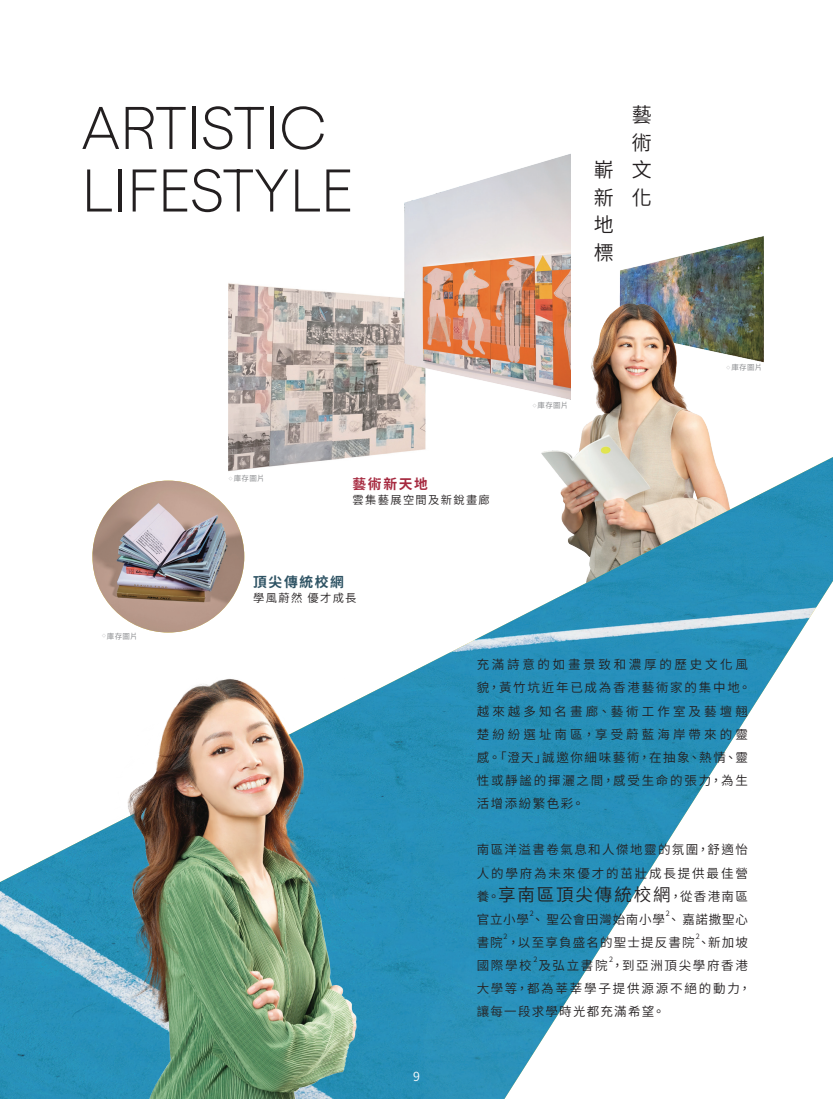
<style>
.page{position:relative;width:833px;height:1099px;background:#fff}
.page>*{position:absolute;margin:0;border:0;box-sizing:border-box;transform-origin:0 0}
.t1{font:60px/62.5px "Jokker TRIAL";color:#231f20}
.t2{font:600 20px/27.5px "Noto Sans CJ Ktc";color:#231f20;text-align:justify}
.t3{font:600 17.5px "Noto Sans CJ Ktc";letter-spacing:.105em;color:#231f20}
.t4{font:700 13.75px "Noto Sans CJ Ktc";letter-spacing:.12em;color:#2d5263}
.t5{font:700 13.75px "Noto Sans CJ Ktc";letter-spacing:.12em;color:#a62a40}
.t6{font:600 12.5px/23.1px "Noto Sans CJ Ktc";letter-spacing:.14em;color:#231f20}
.t7{font:600 12.5px/23.1px "Noto Sans CJ Ktc";letter-spacing:.215em;color:#231f20}
.t8{font:600 12.5px "Noto Sans CJ Ktc";letter-spacing:.06em;color:#231f20}
.t9{font:600 12.5px "Noto Sans CJ Ktc";letter-spacing:.095em;color:#231f20}
.t10{font:600 12.5px "Noto Sans CJ Ktc";color:#fff}
.t11{font:600 11.25px "Noto Sans CJ Ktc";letter-spacing:.12em;color:#231f20}
.t12{font:600 7.5px "Noto Sans CJ Ktc";letter-spacing:.04em;color:#808285}
.t13{font:600 7.25px "Noto Sans CJ Ktc";color:#231f20}
.s1{font-size:12.5px}
</style>
<div class="page">
<img style="left:620px;top:236px;width:144px;height:53px">
<img style="left:541px;top:289px;width:223px;height:168px">
<img style="left:229px;top:283px;width:170px;height:174px">
<img style="left:337px;top:154px;width:233px;height:298px">
<img style="left:93px;top:457px;width:740px;height:561px">
<img style="left:0;top:659px;width:556px;height:439px">
<img style="left:92px;top:480px;width:152px;height:152px;border-radius:76px">
<h1 class="t1" style="left:81px;top:92px;width:273px">ARTISTIC<br>LIFESTYLE</h1>
<h2 class="t2" style="left:593px;top:157px;width:21px">嶄新地標</h2>
<h2 class="t2" style="left:632px;top:102px;width:22px">藝術文化</h2>
<p class="t12" style="left:102px;top:631px;width:37px"><sup>◇</sup> 庫存圖片</p>
<p class="t12" style="left:229px;top:474px;width:37px"><sup>◇</sup> 庫存圖片</p>
<p class="t5" style="left:352px;top:476px;width:77px">藝術新天地</p>
<p class="t11" style="left:352px;top:493px;width:139px">雲集藝展空間及新銳畫廊</p>
<p class="t4" style="left:253px;top:574px;width:92px">頂尖傳統校網</p>
<p class="t11" style="left:253px;top:591px;width:105px">學風蔚然 優才成長</p>
<p class="t12" style="left:532px;top:401px;width:37px"><sup>◇</sup> 庫存圖片</p>
<p class="t12" style="left:726px;top:363px;width:37px"><sup>◇</sup> 庫存圖片</p>
<p class="t10" style="left:413px;top:1069px;width:8px">9</p>
<p class="t7" style="left:477px;top:653px;width:273px">充滿詩意的如畫景致和濃厚的歷史文化風貌，⿈⽵</p>
<p class="t6" style="left:477px;top:676px;width:276px;text-indent:51px">坑近年已成為⾹港藝術家的集中地。越來越多知名畫廊、藝術⼯作室及藝壇翹楚紛紛選址南區，享受蔚藍海岸帶來的靈感。「澄天」誠邀你細味藝術，在抽象、熱情、靈性或靜謐的揮灑之間，感受生命的張力，為⽣活增添紛繁⾊彩。</p>
<p class="t6" style="left:477px;top:838px;width:273px">南區洋溢書卷氣息和⼈傑地靈的氛圍，舒適怡人的學府為未來優才的茁壯成長提供最佳營</p>
<h3 class="t3" style="left:477px;top:884px;width:273px"><span class="s1">養。</span>享南區頂尖傳統校網<span class="s1">，從香港南區</span></h3>
<p class="t8" style="left:477px;top:912px;width:271px">官立小學、 聖公會田灣始南小學、 嘉諾撒聖心</p>
<p class="t13" style="left:530px;top:909px;width:6px">2</p>
<p class="t13" style="left:665px;top:909px;width:6px">2</p>
<p class="t9" style="left:477px;top:935px;width:273px">書院，以至享負盛名的聖士提反書院、新加坡</p>
<p class="t13" style="left:503px;top:932px;width:6px">2</p>
<p class="t13" style="left:696px;top:932px;width:6px">2</p>
<p class="t6" style="left:477px;top:954px;width:56px">國際學校</p>
<p class="t13" style="left:609px;top:955px;width:6px">2</p>
<p class="t6" style="left:477px;top:977px;width:276px">大學等，都為莘莘學子提供源源不絕的動力，讓每一段求學時光都充滿希望。</p>
<p class="t13" style="left:533px;top:955px;width:6px">2</p>
<p class="t6" style="left:538px;top:954px;width:211px">及弘立書院，到亞洲頂尖學府香港</p>
</div>
